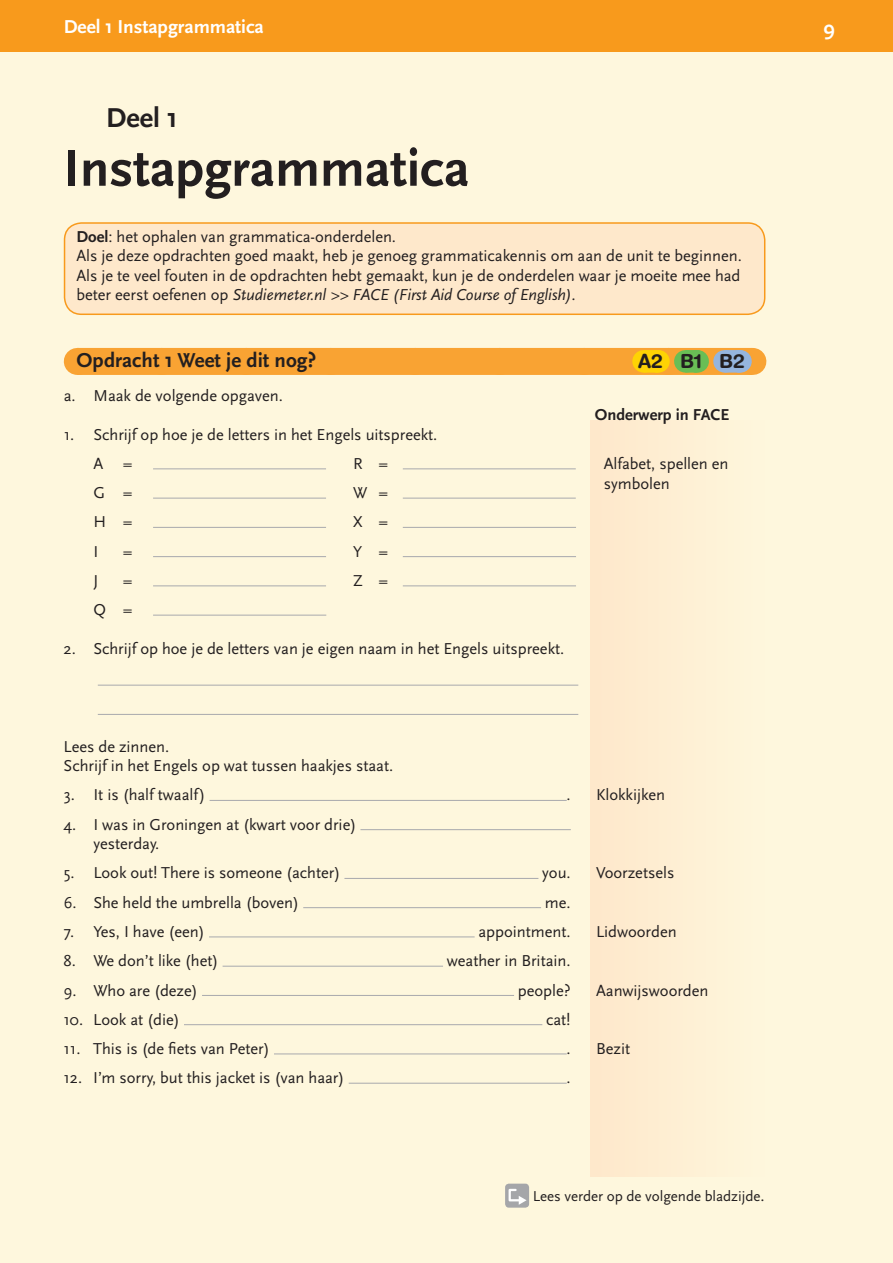
<style>
.page{position:relative;width:893px;height:1263px;background:#fef7dd}
.page>*{position:absolute;margin:0;border:0;box-sizing:border-box;transform-origin:0 0}
.t1{font:700 54px "Scala Sans OT";letter-spacing:-.005em;color:#231f20}
.t2{font:700 28.5px "Scala Sans OT";color:#231f20}
.t3{font:700 21px "Scala Sans OT";color:#231f20}
.t4{font:700 21px "Scala Sans OT";color:#fff}
.t5{font:700 19.5px "Scala Sans OT";letter-spacing:-.005em;color:#fff}
.t6{font:700 19.5px "Helvetica Rounded LT Std";color:#231f20}
.t7{font:16.5px/19.5px "Scala Sans OT";color:#231f20}
.t8{font:700 16.5px "Scala Sans OT";letter-spacing:-.005em;color:#231f20}
.t9{font:15px "Scala Sans OT";color:#231f20}
.s1{font-weight:700}
.s2{font-style:italic}
.s3{font-size:16.5px}
</style>
<div class="page">
<div style="left:0;top:0;width:893px;height:51px;background:#f89a1c"></div>
<div style="left:590px;top:420px;width:174px;height:756px;background:#feefd3"></div>
<svg style="left:78px;top:348px;width:674px;height:27px;background:#eba549"></svg>
<svg style="left:77px;top:348px;width:1px;height:27px"></svg>
<svg style="left:752px;top:348px;width:1px;height:27px"></svg>
<svg style="left:162px;top:348px;width:548px;height:27px;background:#f2a632"></svg>
<div style="left:724px;top:350px;width:15px;height:23px;background:#95b5de"></div>
<svg style="left:732px;top:350px;width:8px;height:23px"></svg>
<hr style="left:153px;top:468px;width:173px;height:1px;background:#a8a9ad">
<hr style="left:403px;top:468px;width:173px;height:1px;background:#a8a9ad">
<hr style="left:153px;top:498px;width:173px;height:1px;background:#a8a9ad">
<hr style="left:403px;top:498px;width:173px;height:1px;background:#a8a9ad">
<hr style="left:153px;top:527px;width:173px;height:1px;background:#a8a9ad">
<hr style="left:403px;top:527px;width:173px;height:1px;background:#a8a9ad">
<hr style="left:153px;top:556px;width:173px;height:1px;background:#a8a9ad">
<hr style="left:403px;top:556px;width:173px;height:1px;background:#a8a9ad">
<hr style="left:153px;top:585px;width:173px;height:1px;background:#a8a9ad">
<hr style="left:403px;top:585px;width:173px;height:1px;background:#a8a9ad">
<hr style="left:153px;top:615px;width:173px;height:1px;background:#a8a9ad">
<hr style="left:64px;top:685px;width:514px;height:1px;background:#a8a9ad">
<hr style="left:34px;top:683px;width:64px;height:3px;background:#fef7dd">
<hr style="left:64px;top:714px;width:514px;height:1px;background:#a8a9ad">
<hr style="left:34px;top:713px;width:64px;height:3px;background:#fef7dd">
<hr style="left:210px;top:800px;width:357px;height:1px;background:#a8a9ad">
<hr style="left:360px;top:829px;width:211px;height:1px;background:#a8a9ad">
<hr style="left:344px;top:878px;width:194px;height:1px;background:#a8a9ad">
<hr style="left:303px;top:907px;width:238px;height:1px;background:#a8a9ad">
<hr style="left:209px;top:936px;width:266px;height:1px;background:#a8a9ad">
<hr style="left:223px;top:966px;width:220px;height:1px;background:#a8a9ad">
<hr style="left:202px;top:995px;width:312px;height:1px;background:#a8a9ad">
<hr style="left:184px;top:1024px;width:358px;height:1px;background:#a8a9ad">
<hr style="left:274px;top:1053px;width:293px;height:1px;background:#a8a9ad">
<hr style="left:349px;top:1083px;width:218px;height:1px;background:#a8a9ad">
<div style="left:65px;top:223px;width:700px;height:91px;background:#fee8cb;border-radius:17px"></div>
<div style="left:64px;top:222px;width:701px;height:93px;border:2px solid #f89a1c;border-radius:17px"></div>
<div style="left:505px;top:1184px;width:24px;height:24px;background:#a5a6a9;border-radius:4px"></div>
<svg style="left:508px;top:1188px;width:19px;height:17px"></svg>
<p class="t5" style="left:64px;top:16px;width:202px">Deel 1 Instapgrammatica</p>
<p class="t4" style="left:823px;top:16px;width:13px">9</p>
<h2 class="t2" style="left:106px;top:102px;width:73px">Deel 1</h2>
<h1 class="t1" style="left:64px;top:138px;width:407px">Instapgrammatica</h1>
<p class="t7" style="left:77px;top:227px;width:667px"><span class="s1">Doel</span>: het ophalen van grammatica-onderdelen.<br>Als je deze opdrachten goed maakt, heb je genoeg grammaticakennis om aan de unit te beginnen.<br>Als je te veel fouten in de opdrachten hebt gemaakt, kun je de onderdelen waar je moeite mee had beter eerst oefenen op <span class="s2">Studiemeter.nl &gt;&gt; FACE (First Aid Course of English).</span></p>
<p class="t3" style="left:77px;top:349px;width:241px">Opdracht 1 Weet je dit nog?</p>
<p class="t6" style="left:638px;top:349px;width:108px">A2 B1 B2</p>
<p class="t7" style="left:64px;top:386px;width:221px">a. Maak de volgende opgaven.</p>
<p class="t8" style="left:595px;top:405px;width:136px">Onderwerp in FACE</p>
<p class="t7" style="left:94px;top:420px;width:345px;line-height:29.2px;text-indent:-30px">1. Schrijf op hoe je de letters in het Engels uitspreekt.<br>A =</p>
<p class="t7" style="left:353px;top:454px;width:36px">R =</p>
<p class="t7" style="left:604px;top:454px;width:126px">Alfabet, spellen en</p>
<p class="t7" style="left:94px;top:483px;width:40px">G =</p>
<p class="t7" style="left:353px;top:483px;width:36px">W =</p>
<p class="t7" style="left:604px;top:474px;width:67px">symbolen</p>
<p class="t7" style="left:93px;top:513px;width:40px">H =</p>
<p class="t7" style="left:353px;top:513px;width:36px">X =</p>
<p class="t7" style="left:93px;top:542px;width:6px">I</p>
<p class="t7" style="left:123px;top:542px;width:11px">=</p>
<p class="t7" style="left:353px;top:542px;width:36px">Y =</p>
<p class="t7" style="left:93px;top:571px;width:6px">J</p>
<p class="t7" style="left:123px;top:571px;width:11px">=</p>
<p class="t7" style="left:353px;top:571px;width:36px">Z =</p>
<p class="t7" style="left:93px;top:600px;width:40px">Q =</p>
<p class="t7" style="left:64px;top:639px;width:502px">2. Schrijf op hoe je de letters van je eigen naam in het Engels uitspreekt.</p>
<p class="t7" style="left:64px;top:737px;width:331px">Lees de zinnen.<br>Schrijf in het Engels op wat tussen haakjes staat.</p>
<p class="t7" style="left:64px;top:786px;width:143px">3. It is (half twaalf)</p>
<p class="t7" style="left:567px;top:786px;width:6px">.</p>
<p class="t7" style="left:596px;top:786px;width:70px">Klokkijken</p>
<p class="t7" style="left:93px;top:815px;width:264px;text-indent:-30px">4. I was in Groningen at (kwart voor drie) yesterday.</p>
<p class="t7" style="left:64px;top:864px;width:278px">5. Look out! There is someone (achter)</p>
<p class="t7" style="left:542px;top:864px;width:30px">you.</p>
<p class="t7" style="left:596px;top:864px;width:80px">Voorzetsels</p>
<p class="t7" style="left:64px;top:893px;width:237px">6. She held the umbrella (boven)</p>
<p class="t7" style="left:545px;top:893px;width:27px">me.</p>
<p class="t7" style="left:64px;top:922px;width:143px">7. Yes, I have (een)</p>
<p class="t7" style="left:478px;top:922px;width:94px">appointment.</p>
<p class="t7" style="left:596px;top:922px;width:82px">Lidwoorden</p>
<p class="t7" style="left:64px;top:951px;width:156px">8. We don’t like (het)</p>
<p class="t7" style="left:447px;top:951px;width:125px">weather in Britain.</p>
<p class="t7" style="left:64px;top:981px;width:136px">9. Who are (deze)</p>
<p class="t7" style="left:518px;top:981px;width:54px">people?</p>
<p class="t7" style="left:596px;top:981px;width:114px">Aanwijswoorden</p>
<p class="t7" style="left:64px;top:1010px;width:118px">10. Look at (die)</p>
<p class="t7" style="left:546px;top:1010px;width:26px">cat!</p>
<p class="t7" style="left:64px;top:1039px;width:208px">11. This is (de fiets van Peter)</p>
<p class="t7" style="left:566px;top:1039px;width:6px">.</p>
<p class="t7" style="left:596px;top:1039px;width:36px">Bezit</p>
<p class="t7" style="left:64px;top:1068px;width:282px">12. I’m sorry, but this jacket is (van haar)</p>
<p class="t7" style="left:566px;top:1068px;width:6px">.</p>
<p class="t9" style="left:533px;top:1188px;width:233px">Lees verder op de volgende bladzijde<span class="s3">.</span></p>
</div>
